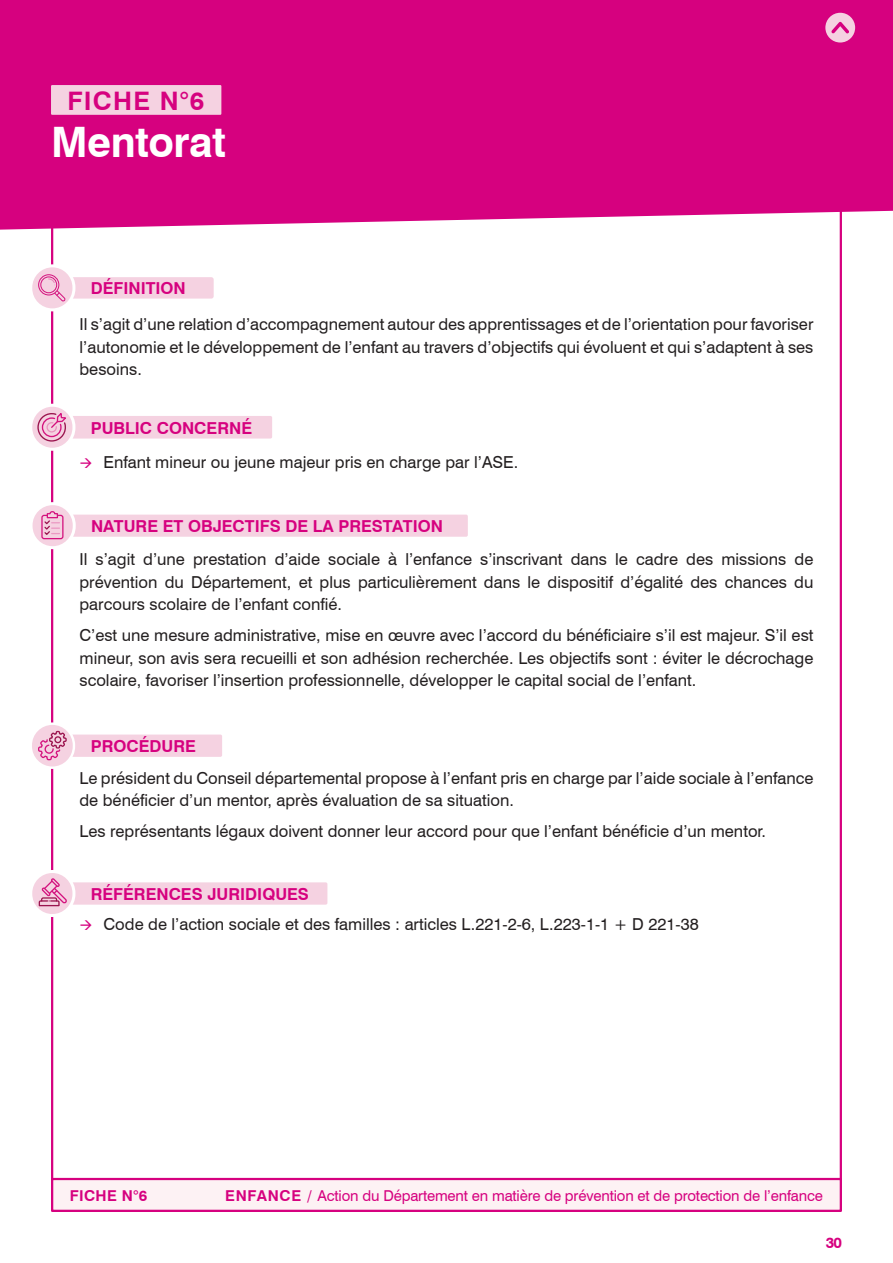
<style>
.page{position:relative;width:893px;height:1263px;background:#fff}
.page>*{position:absolute;margin:0;border:0;box-sizing:border-box;transform-origin:0 0}
.t1{font:700 42px "Swiss 721 BT";letter-spacing:-.01em;color:#fff}
.t2{font:700 25.5px "Swiss 721 BT";letter-spacing:.05em;color:#d6017f}
.t3{font:16.5px/22.5px "Swiss 721 BT";color:#231f20;text-align:justify}
.t4{font:700 16.5px "Swiss 721 BT";color:#d6017f}
.t5{font:15px "Swiss 721 BT";letter-spacing:-.01em;color:#d6017f}
.t6{font:700 15px "Swiss 721 BT";letter-spacing:.025em;color:#d6017f}
.s1{font-weight:700}
</style>
<div class="page">
<div style="left:0;top:0;width:893px;height:230px;background:#d6017f"></div>
<svg style="left:825px;top:13px;width:30px;height:30px"></svg>
<div style="left:61px;top:416px;width:211px;height:23px;background:#f5d2e1;border-radius:2px"></div>
<svg style="left:31px;top:405px;width:43px;height:44px"></svg>
<svg style="left:37px;top:410px;width:31px;height:37px"></svg>
<div style="left:29px;top:404px;width:46px;height:47px;border:3px solid #fff;border-radius:22px"></div>
<div style="left:61px;top:277px;width:153px;height:22px;background:#f5d2e1;border-radius:2px"></div>
<svg style="left:31px;top:266px;width:43px;height:44px"></svg>
<div style="left:38px;top:274px;width:21px;height:21px;border:1px solid #d4137e;border-radius:50%"></div>
<div style="left:40px;top:276px;width:17px;height:17px;border:1px solid #d4137e;border-radius:50%"></div>
<svg style="left:48px;top:278px;width:19px;height:24px"></svg>
<div style="left:29px;top:264px;width:46px;height:47px;border:3px solid #fff;border-radius:22px"></div>
<div style="left:61px;top:734px;width:161px;height:23px;background:#f5d2e1;border-radius:2px"></div>
<svg style="left:31px;top:724px;width:43px;height:44px"></svg>
<svg style="left:37px;top:730px;width:30px;height:31px"></svg>
<div style="left:30px;top:722px;width:45px;height:47px;border:2px solid #fff;border-radius:22px"></div>
<div style="left:52px;top:1179px;width:789px;height:32px;background:#fdf2f4"></div>
<div style="left:51px;top:1178px;width:791px;height:34px;border:2px solid #d6017f"></div>
<div style="left:61px;top:515px;width:407px;height:22px;background:#f5d2e1;border-radius:2px"></div>
<svg style="left:31px;top:504px;width:43px;height:44px"></svg>
<div style="left:41px;top:515px;width:23px;height:24px;border:1px solid #d4137e;border-radius:2px"></div>
<svg style="left:43px;top:510px;width:16px;height:26px"></svg>
<div style="left:30px;top:502px;width:46px;height:47px;border:3px solid #fff;border-radius:22px"></div>
<div style="left:61px;top:882px;width:266px;height:23px;background:#f5d2e1;border-radius:2px"></div>
<svg style="left:31px;top:871px;width:43px;height:44px"></svg>
<svg style="left:38px;top:877px;width:30px;height:30px"></svg>
<div style="left:29px;top:870px;width:46px;height:47px;border:3px solid #fff;border-radius:22px"></div>
<div style="left:51px;top:85px;width:170px;height:30px;background:#f5d2e1"></div>
<h2 class="t2" style="left:67px;top:85px;width:138px">FICHE N°6</h2>
<h1 class="t1" style="left:51px;top:117px;width:176px">Mentorat</h1>
<p class="t4" style="left:91px;top:278px;width:97px">DÉFINITION</p>
<p class="t3" style="left:80px;top:313px;width:735px">Il s’agit d’une relation d’accompagnement autour des apprentissages et de l’orientation pour favoriser l’autonomie et le développement de l’enfant au travers d’objectifs qui évoluent et qui s’adaptent à ses besoins.</p>
<p class="t4" style="left:91px;top:418px;width:163px">PUBLIC CONCERNÉ</p>
<p class="t3" style="left:104px;top:451px;width:416px">Enfant mineur ou jeune majeur pris en charge par l’ASE.</p>
<p class="t4" style="left:91px;top:516px;width:354px">NATURE ET OBJECTIFS DE LA PRESTATION</p>
<p class="t3" style="left:80px;top:548px;width:735px">Il s’agit d’une prestation d’aide sociale à l’enfance s’inscrivant dans le cadre des missions de prévention du Département, et plus particulièrement dans le dispositif d’égalité des chances du parcours scolaire de l’enfant confié.</p>
<p class="t3" style="left:80px;top:624px;width:735px">C’est une mesure administrative, mise en œuvre avec l’accord du bénéficiaire s’il est majeur. S’il est mineur, son avis sera recueilli et son adhésion recherchée. Les objectifs sont : éviter le décrochage scolaire, favoriser l’insertion professionnelle, développer le capital social de l’enfant.</p>
<p class="t4" style="left:91px;top:736px;width:107px">PROCÉDURE</p>
<p class="t3" style="left:80px;top:766px;width:735px">Le président du Conseil départemental propose à l’enfant pris en charge par l’aide sociale à l’enfance de bénéficier d’un mentor, après évaluation de sa situation.</p>
<p class="t3" style="left:80px;top:820px;width:688px">Les représentants légaux doivent donner leur accord pour que l’enfant bénéficie d’un mentor.</p>
<p class="t4" style="left:91px;top:884px;width:220px">RÉFÉRENCES JURIDIQUES</p>
<p class="t3" style="left:104px;top:913px;width:597px">Code de l’action sociale et des familles : articles L.221-2-6, L.223-1-1 + D 221-38</p>
<p class="t6" style="left:70px;top:1186px;width:79px">FICHE N°6</p>
<p class="t5" style="left:225px;top:1186px;width:599px"><span class="s1">ENFANCE /</span> Action du Département en matière de prévention et de protection de l’enfance</p>
<p class="t6" style="left:826px;top:1233px;width:18px">30</p>
</div>
